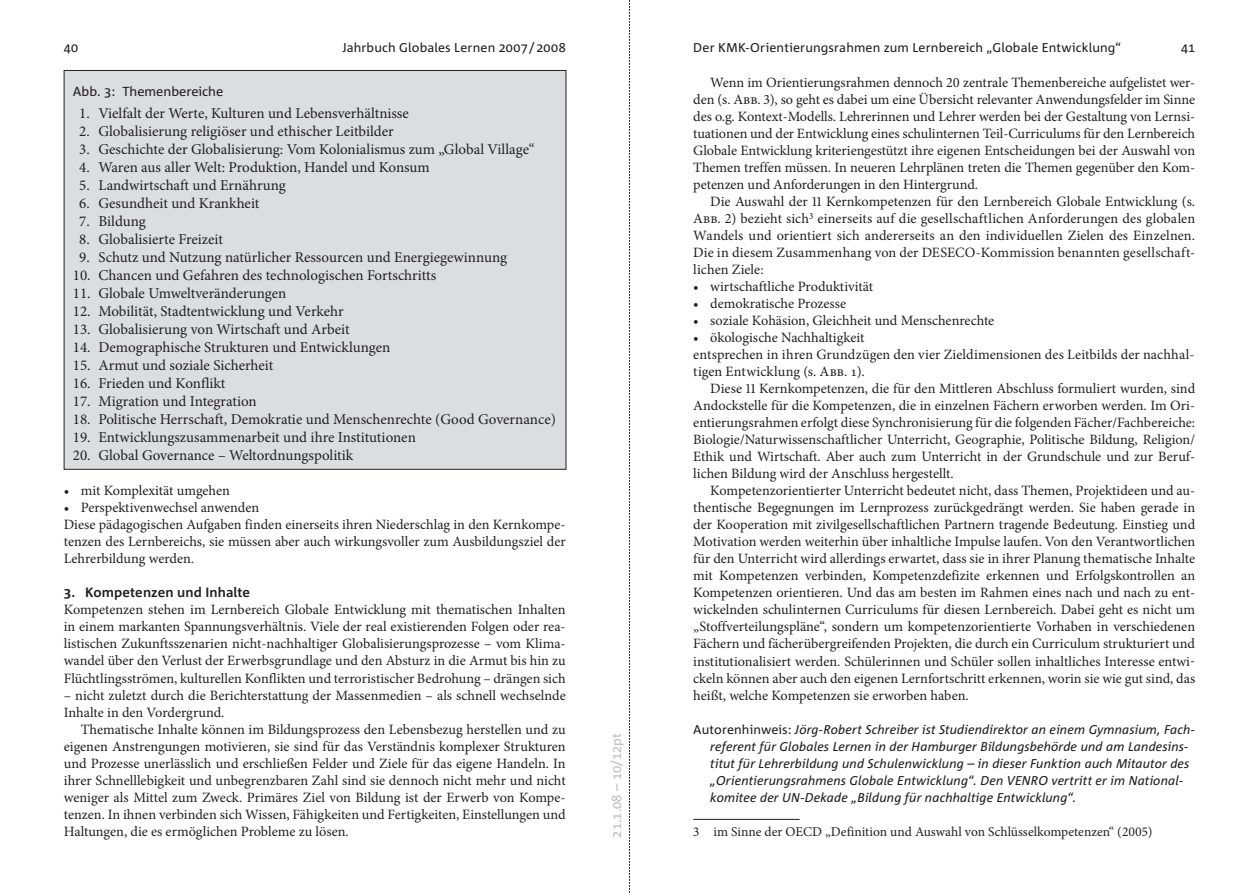
<style>
.page{position:relative;width:1259px;height:893px;background:#fff}
.page>*{position:absolute;margin:0;border:0;box-sizing:border-box;transform-origin:0 0}
.t1{font:15px "Minion Pro";letter-spacing:-.005em;color:#231f20}
.t2{font:15px "Minion Pro";letter-spacing:-.025em;color:#231f20}
.t3{font:14.25px/17px "Minion Pro";letter-spacing:-.005em;color:#231f20;text-align:justify}
.t4{font:13.5px "Minion Pro";color:#231f20}
.t5{font:700 13.5px "Corpid";letter-spacing:.005em;color:#231f20}
.t6{font:13.2px "Corpid";color:#231f20}
.t7{font:13.2px "Corpid";color:#bcbdc0}
.t8{font:italic 12.75px/17px "Corpid";letter-spacing:.005em;color:#231f20}
.t9{font:12.75px "Corpid";letter-spacing:.01em;color:#231f20}
.s1{font-style:normal}
</style>
<div class="page">
<hr style="left:693px;top:819px;width:106px;height:1px;background:#231f20">
<div style="left:64px;top:70px;width:502px;height:399px;background:#dcdddf"></div>
<svg style="left:629px;top:0;width:1px;height:893px"></svg>
<p class="t9" style="left:64px;top:41px;width:16px">40</p>
<p class="t9" style="left:342px;top:41px;width:225px">Jahrbuch Globales Lernen 2007 /2008</p>
<p class="t9" style="left:693px;top:41px;width:429px">Der KMK-Orientierungsrahmen zum Lernbereich „Globale Entwicklung“</p>
<p class="t9" style="left:1181px;top:41px;width:16px">41</p>
<p class="t6" style="left:73px;top:84px;width:152px">Abb. 3: Themenbereiche</p>
<p class="t2" style="left:79px;top:104px;width:331px">1. Vielfalt der Werte, Kulturen und Lebensverhältnisse</p>
<p class="t1" style="left:79px;top:122px;width:316px">2. Globalisierung religiöser und ethischer Leitbilder</p>
<p class="t1" style="left:79px;top:140px;width:457px">3. Geschichte der Globalisierung: Vom Kolonialismus zum „Global Village“</p>
<p class="t2" style="left:79px;top:158px;width:352px">4. Waren aus aller Welt: Produktion, Handel und Konsum</p>
<p class="t1" style="left:79px;top:176px;width:208px">5. Landwirtschaft und Ernährung</p>
<p class="t1" style="left:79px;top:194px;width:182px">6. Gesundheit und Krankheit</p>
<p class="t1" style="left:79px;top:212px;width:68px">7. Bildung</p>
<p class="t1" style="left:79px;top:230px;width:145px">8. Globalisierte Freizeit</p>
<p class="t1" style="left:79px;top:248px;width:429px">9. Schutz und Nutzung natürlicher Ressourcen und Energiegewinnung</p>
<p class="t1" style="left:73px;top:266px;width:365px">10. Chancen und Gefahren des technologischen Fortschritts</p>
<p class="t1" style="left:73px;top:284px;width:215px">11. Globale Umweltveränderungen</p>
<p class="t1" style="left:73px;top:302px;width:272px">12. Mobilität, Stadtentwicklung und Verkehr</p>
<p class="t1" style="left:73px;top:320px;width:278px">13. Globalisierung von Wirtschaft und Arbeit</p>
<p class="t1" style="left:73px;top:338px;width:319px">14. Demographische Strukturen und Entwicklungen</p>
<p class="t1" style="left:73px;top:356px;width:202px">15. Armut und soziale Sicherheit</p>
<p class="t1" style="left:73px;top:374px;width:154px">16. Frieden und Konflikt</p>
<p class="t1" style="left:73px;top:392px;width:185px">17. Migration und Integration</p>
<p class="t1" style="left:73px;top:410px;width:484px">18. Politische Herrschaft, Demokratie und Menschenrechte (Good Governance)</p>
<p class="t1" style="left:73px;top:428px;width:344px">19. Entwicklungszusammenarbeit und ihre Institutionen</p>
<p class="t1" style="left:73px;top:446px;width:282px">20. Global Governance – Weltordnungspolitik</p>
<p class="t3" style="left:81px;top:482px;width:151px">mit Komplexität umgehen</p>
<p class="t3" style="left:81px;top:499px;width:180px">Perspektivenwechsel anwenden</p>
<p class="t3" style="left:64px;top:516px;width:503px">Diese pädagogischen Aufgaben finden einerseits ihren Niederschlag in den Kernkompe-</p>
<p class="t3" style="left:64px;top:533px;width:503px">tenzen des Lernbereichs, sie müssen aber auch wirkungsvoller zum Ausbildungsziel der</p>
<p class="t3" style="left:64px;top:550px;width:132px">Lehrerbildung werden.</p>
<p class="t5" style="left:64px;top:585px;width:188px">3. Kompetenzen und Inhalte</p>
<p class="t3" style="left:64px;top:601px;width:503px">Kompetenzen stehen im Lernbereich Globale Entwicklung mit thematischen Inhalten in einem markanten Spannungsverhältnis. Viele der real existierenden Folgen oder rea&shy;listischen Zukunftsszenarien nicht-nachhaltiger Globalisierungsprozesse – vom Klima&shy;wandel über den Verlust der Erwerbsgrundlage und den Absturz in die Armut bis hin zu Flüchtlingsströmen, kulturellen Konflikten und terroristischer Bedrohung – drängen sich</p>
<p class="t3" style="left:64px;top:686px;width:503px">– nicht zuletzt durch die Berichterstattung der Massenmedien – als schnell wechselnde<br>Inhalte in den Vordergrund.</p>
<p class="t3" style="left:64px;top:721px;width:503px;text-indent:17px">Thematische Inhalte können im Bildungsprozess den Lebensbezug herstellen und zu eigenen Anstrengungen motivieren, sie sind für das Verständnis komplexer Strukturen und Prozesse unerlässlich und erschließen Felder und Ziele für das eigene Handeln. In ihrer Schnelllebigkeit und unbegrenzbaren Zahl sind sie dennoch nicht mehr und nicht weniger als Mittel zum Zweck. Primäres Ziel von Bildung ist der Erwerb von Kompe&shy;tenzen. In ihnen verbinden sich Wissen, Fähigkeiten und Fertigkeiten, Einstellungen und Haltungen, die es ermöglichen Probleme zu lösen.</p>
<p class="t3" style="left:64px;top:482px;width:7px">• •</p>
<p class="t7" style="left:609px;top:838px;width:106px;rotate:-90deg">21.1.08 – 10/12pt</p>
<p class="t3" style="left:693px;top:74px;width:503px;text-indent:17px">Wenn im Orientierungsrahmen dennoch 20 zentrale Themenbereiche aufgelistet wer&shy;den (s. Abb. 3), so geht es dabei um eine Übersicht relevanter Anwendungsfelder im Sinne des o.g. Kontext-Modells. Lehrerinnen und Lehrer werden bei der Gestaltung von Lernsi&shy;tuationen und der Entwicklung eines schulinternen Teil-Curriculums für den Lernbereich Globale Entwicklung kriteriengestützt ihre eigenen Entscheidungen bei der Auswahl von Themen treffen müssen. In neueren Lehrplänen treten die Themen gegenüber den Kom&shy;petenzen und Anforderungen in den Hintergrund.</p>
<p class="t3" style="left:710px;top:193px;width:486px">Die Auswahl der 11 Kernkompetenzen für den Lernbereich Globale Entwicklung (s.</p>
<p class="t3" style="left:693px;top:210px;width:503px">Abb. 2) bezieht sich einerseits auf die gesellschaftlichen Anforderungen des globalen</p>
<p class="t3" style="left:693px;top:227px;width:503px">Wandels und orientiert sich andererseits an den individuellen Zielen des Einzelnen.</p>
<p class="t3" style="left:693px;top:244px;width:503px">Die in diesem Zusammenhang von der DESECO-Kommission benannten gesellschaft-</p>
<p class="t3" style="left:693px;top:261px;width:72px">lichen Ziele:</p>
<p class="t3" style="left:710px;top:278px;width:164px">wirtschaftliche Produktivität</p>
<p class="t3" style="left:710px;top:295px;width:137px">demokratische Prozesse</p>
<p class="t3" style="left:710px;top:312px;width:285px">soziale Kohäsion, Gleichheit und Menschenrechte</p>
<p class="t3" style="left:710px;top:329px;width:156px">ökologische Nachhaltigkeit</p>
<p class="t3" style="left:693px;top:346px;width:502px">entsprechen in ihren Grundzügen den vier Zieldimensionen des Leitbilds der nachhal-</p>
<p class="t3" style="left:693px;top:363px;width:173px">tigen Entwicklung (s. Abb. 1).</p>
<p class="t3" style="left:710px;top:380px;width:486px">Diese 11 Kernkompetenzen, die für den Mittleren Abschluss formuliert wurden, sind</p>
<p class="t3" style="left:693px;top:397px;width:503px">Andockstelle für die Kompetenzen, die in einzelnen Fächern erworben werden. Im Ori-</p>
<p class="t3" style="left:693px;top:414px;width:503px">entierungsrahmen erfolgt diese Synchronisierung für die folgenden Fächer/Fachbereiche:</p>
<p class="t3" style="left:693px;top:431px;width:503px">Biologie/Naturwissenschaftlicher Unterricht, Geographie, Politische Bildung, Religion/</p>
<p class="t3" style="left:693px;top:448px;width:503px">Ethik und Wirtschaft. Aber auch zum Unterricht in der Grundschule und zur Beruf-</p>
<p class="t3" style="left:693px;top:465px;width:262px">lichen Bildung wird der Anschluss hergestellt.</p>
<p class="t3" style="left:710px;top:482px;width:486px">Kompetenzorientierter Unterricht bedeutet nicht, dass Themen, Projektideen und au-</p>
<p class="t3" style="left:693px;top:499px;width:503px">thentische Begegnungen im Lernprozess zurückgedrängt werden. Sie haben gerade in</p>
<p class="t3" style="left:693px;top:516px;width:503px">der Kooperation mit zivilgesellschaftlichen Partnern tragende Bedeutung. Einstieg und</p>
<p class="t3" style="left:693px;top:533px;width:503px">Motivation werden weiterhin über inhaltliche Impulse laufen. Von den Verantwortlichen</p>
<p class="t3" style="left:693px;top:550px;width:503px">für den Unterricht wird allerdings erwartet, dass sie in ihrer Planung thematische Inhalte</p>
<p class="t3" style="left:693px;top:567px;width:503px">mit Kompetenzen verbinden, Kompetenzdefizite erkennen und Erfolgskontrollen an</p>
<p class="t3" style="left:693px;top:584px;width:503px">Kompetenzen orientieren. Und das am besten im Rahmen eines nach und nach zu ent-</p>
<p class="t3" style="left:693px;top:601px;width:503px">wickelnden schulinternen Curriculums für diesen Lernbereich. Dabei geht es nicht um</p>
<p class="t3" style="left:693px;top:618px;width:503px">„Stoffverteilungspläne“, sondern um kompetenz-orientierte Vorhaben in verschiedenen</p>
<p class="t3" style="left:693px;top:635px;width:503px">Fächern und fächerübergreifenden Projekten, die durch ein Curriculum strukturiert und</p>
<p class="t3" style="left:693px;top:652px;width:503px">institutionalisiert werden. Schülerinnen und Schüler sollen inhaltliches Interesse entwi-</p>
<p class="t3" style="left:693px;top:669px;width:503px">ckeln können aber auch den eigenen Lernfortschritt erkennen, worin sie wie gut sind, das</p>
<p class="t3" style="left:693px;top:686px;width:277px">heißt, welche Kompetenzen sie erworben haben.</p>
<p class="t8" style="left:710px;top:721px;width:486px;text-indent:-17px"><span class="s1">Autorenhinweis:</span> Jörg-Robert Schreiber ist Studiendirektor an einem Gymnasium, Fach&shy;referent für Globales Lernen in der Hamburger Bildungsbehörde und am Landesins&shy;titut für Lehrerbildung und Schulenwicklung – in dieser Funktion auch Mitautor des „Orientierungsrahmens Globale Entwicklung“. Den VENRO vertritt er im National&shy;komitee der UN-Dekade „Bildung für nachhaltige Entwicklung“.</p>
<p class="t4" style="left:713px;top:822px;width:441px">im Sinne der OECD „Definition und Auswahl von Schlüsselkompetenzen“ (2005)</p>
<p class="t3" style="left:693px;top:278px;width:7px">• • • •</p>
</div>
